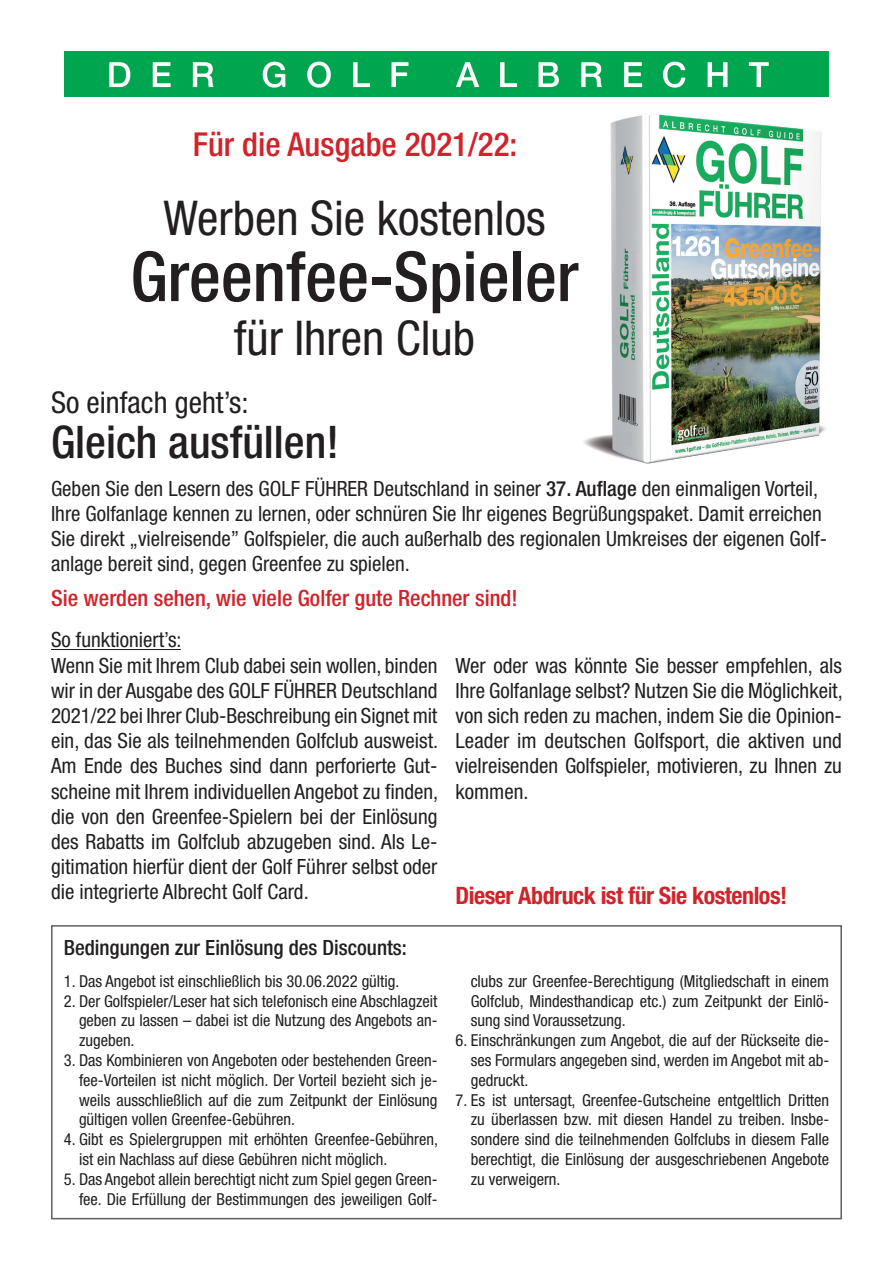
<style>
.page{position:relative;width:893px;height:1263px;background:#fff}
.page>*{position:absolute;margin:0;border:0;box-sizing:border-box;transform-origin:0 0}
.Hauptheadline{font:500 condensed 69px "Helvetica Neue";color:#231f20}
.Headline_1{font:condensed 48px "Helvetica Neue";color:#231f20}
.t1{font:500 condensed 45px "Helvetica Neue";color:#231f20}
.t2{font:500 condensed 33px "Helvetica Neue";color:#d1232a}
.back-headline1{font:condensed 30px "Helvetica Neue";color:#231f20}
.fließtext{font:700 condensed 24px "Helvetica Neue";letter-spacing:-.02em;color:#d1232a}
.fließtext_groß_schwa{font:500 condensed 22.5px "Helvetica Neue";color:#d1232a}
.fließtext-2{font:condensed 21px/25.2px "Helvetica Neue";color:#231f20;text-align:justify}
.fliesstext_groß{font:condensed 21px/25.2px "Helvetica Neue";color:#231f20}
.t3{font:500 condensed 21px "Helvetica Neue";color:#231f20}
.t4{font:condensed 16.5px/19.8px "Helvetica Neue";color:#231f20;text-align:justify}
.s1{font-weight:500}
</style>
<div class="page">
<hr style="left:51px;top:649px;width:130px;height:1px;background:#231f20">
<img style="left:64px;top:51px;width:765px;height:45px">
<img style="left:583px;top:114px;width:243px;height:350px">
<div style="left:651px;top:170px;width:14px;height:29px;background:#fff"></div>
<div style="left:629px;top:250px;width:6px;height:32px;background:#b8babe"></div>
<div style="left:622px;top:432px;width:10px;height:14px;background:#b2b5b9"></div>
<p class="t2" style="left:193px;top:124px;width:326px">Für die Ausgabe 2021/22:</p>
<p class="Headline_1" style="left:164px;top:190px;width:383px">Werben Sie kostenlos</p>
<p class="Hauptheadline" style="left:130px;top:235px;width:450px">Greenfee-Spieler</p>
<p class="Headline_1" style="left:234px;top:310px;width:242px">für Ihren Club</p>
<p class="back-headline1" style="left:51px;top:385px;width:199px">So einfach geht’s:</p>
<p class="t1" style="left:51px;top:415px;width:289px">Gleich ausfüllen!</p>
<p class="fliesstext_groß" style="left:51px;top:476px;width:778px">Geben Sie den Lesern des GOLF FÜHRER Deutschland in seiner <span class="s1">37. Auflage</span> den einmaligen Vorteil, Ihre Golfanlage kennen zu lernen, oder schnüren Sie Ihr eigenes Begrüßungspaket. Damit erreichen Sie direkt „vielreisende” Golfspieler, die auch außerhalb des regionalen Umkreises der eigenen Golf&shy;anlage bereit sind, gegen Greenfee zu spielen.</p>
<p class="fließtext_groß_schwa" style="left:51px;top:585px;width:468px">Sie werden sehen, wie viele Golfer gute Rechner sind!</p>
<p class="fließtext-2" style="left:51px;top:627px;width:132px">So funktioniert’s:</p>
<p class="fließtext-2" style="left:51px;top:652px;width:389px">Wenn Sie mit Ihrem Club dabei sein wollen, binden wir in der Ausgabe des GOLF FÜHRER Deutschland 2021/22 bei Ihrer Club-Beschreibung ein Signet mit ein, das Sie als teilnehmenden Golfclub ausweist.<br>Am Ende des Buches sind dann perforierte Gut&shy;scheine mit Ihrem individuellen Angebot zu finden, die von den Greenfee-Spielern bei der Einlösung des Rabatts im Golfclub abzugeben sind. Als Le&shy;gitimation hierfür dient der Golf Führer selbst oder die integrierte Albrecht Golf Card.</p>
<p class="fließtext-2" style="left:455px;top:652px;width:389px">Wer oder was könnte Sie besser empfehlen, als Ihre Golfanlage selbst? Nutzen Sie die Möglichkeit, von sich reden zu machen, indem Sie die Opinion-Leader im deutschen Golfsport, die aktiven und vielreisenden Golfspieler, motivieren, zu Ihnen zu kommen.</p>
<p class="fließtext" style="left:455px;top:881px;width:333px">Dieser Abdruck ist für Sie kostenlos!</p>
<p class="t3" style="left:64px;top:935px;width:345px">Bedingungen zur Einlösung des Discounts:</p>
<p class="t4" style="left:64px;top:971px;width:337px">1. Das Angebot ist einschließlich bis 30.06.2022 gültig.</p>
<p class="t4" style="left:79px;top:991px;width:360px;text-indent:-15px">2. Der Golfspieler/Leser hat sich telefonisch eine Abschlagzeit geben zu lassen – dabei ist die Nutzung des Angebots an&shy;zugeben.</p>
<p class="t4" style="left:79px;top:1050px;width:360px;text-indent:-15px">3. Das Kombinieren von Angeboten oder bestehenden Green&shy;fee-Vorteilen ist nicht möglich. Der Vorteil bezieht sich je&shy;weils ausschließlich auf die zum Zeitpunkt der Einlösung gültigen vollen Greenfee-Gebühren.</p>
<p class="t4" style="left:79px;top:1129px;width:361px;text-indent:-15px">4. Gibt es Spielergruppen mit erhöhten Greenfee-Gebühren, ist ein Nachlass auf diese Gebühren nicht möglich.</p>
<p class="t4" style="left:64px;top:1169px;width:375px;text-align:right">5. Das Angebot allein berechtigt nicht zum Spiel gegen Green&shy;fee. Die Erfüllung der Bestimmungen des jeweiligen Golf-</p>
<p class="t4" style="left:471px;top:971px;width:360px">clubs zur Greenfee-Berechtigung (Mitgliedschaft in einem Golfclub, Mindesthandicap etc.) zum Zeitpunkt der Einlö&shy;sung sind Voraussetzung.</p>
<p class="t4" style="left:471px;top:1030px;width:360px;text-indent:-15px">6. Einschränkungen zum Angebot, die auf der Rückseite die&shy;ses Formulars angegeben sind, werden im Angebot mit ab&shy;gedruckt.</p>
<p class="t4" style="left:471px;top:1090px;width:360px;text-indent:-15px">7. Es ist untersagt, Greenfee-Gutscheine entgeltlich Dritten zu überlassen bzw. mit diesen Handel zu treiben. Insbe&shy;sondere sind die teilnehmenden Golfclubs in diesem Falle berechtigt, die Einlösung der ausgeschriebenen Angebote zu verweigern.</p>
</div>
